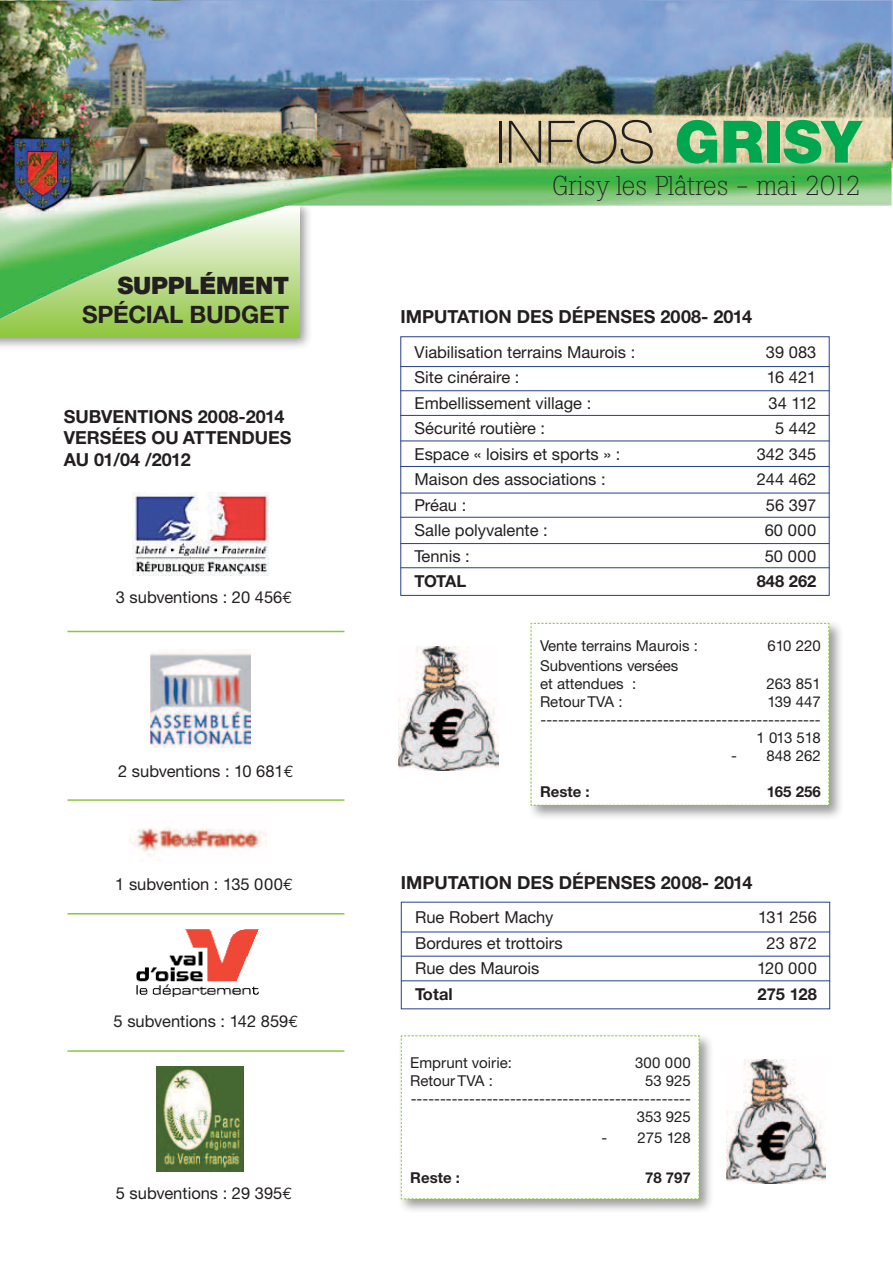
<style>
.page{position:relative;width:893px;height:1263px;background:#fff}
.page>*{position:absolute;margin:0;border:0;box-sizing:border-box;transform-origin:0 0}
.t1{font:100 58.5px "Helvetica Neue CE";color:#231f20}
.t2{font:300 27px "Boton BQ";letter-spacing:-.02em;color:#231f20}
.t3{font:700 24px "Helvetica Neue CE";letter-spacing:-.01em;color:#231f20}
.t4{font:900 24px "Helvetica Neue CE";letter-spacing:-.01em;color:#231f20}
.t5{font:700 18px/21.6px "Helvetica Neue CE";color:#231f20}
.t6{font:16.5px "Helvetica Neue CE";color:#231f20}
.t7{font:700 16.5px "Helvetica Neue CE";color:#231f20}
.t8{font:15px/18px "Helvetica Neue CE";color:#231f20}
.t9{font:15px/18px "Helvetica Neue CE";letter-spacing:-.03em;color:#231f20;text-align:right}
.t10{font:700 15px "Helvetica Neue CE";color:#231f20}
.s1{font-family:"Euro Mono"}
.s2{font-weight:900;color:#00a650}
</style>
<div class="page">
<div style="left:528px;top:620px;width:316px;height:200px;background:#231f20;opacity:.45"></div>
<svg style="left:530px;top:623px;width:300px;height:183px"></svg>
<div style="left:398px;top:1032px;width:316px;height:182px;background:#231f20;opacity:.45"></div>
<svg style="left:401px;top:1035px;width:299px;height:164px"></svg>
<div style="left:400px;top:336px;width:430px;height:260px;border:1px solid #25408f"></div>
<div style="left:0;top:200px;width:312px;height:151px;background:#231f20;opacity:.45"></div>
<div style="left:0;top:205px;width:299px;height:132px;background:#96ca4b"></div>
<img style="left:0;top:1px;width:891px;height:318px">
<img style="left:399px;top:646px;width:99px;height:124px">
<hr style="left:400px;top:366px;width:430px;height:1px;background:#25408f">
<hr style="left:400px;top:543px;width:430px;height:1px;background:#25408f">
<hr style="left:400px;top:493px;width:430px;height:1px;background:#25408f">
<hr style="left:400px;top:415px;width:430px;height:1px;background:#25408f">
<hr style="left:400px;top:441px;width:430px;height:1px;background:#25408f">
<hr style="left:400px;top:390px;width:430px;height:1px;background:#25408f">
<hr style="left:400px;top:567px;width:430px;height:1px;background:#25408f">
<hr style="left:400px;top:517px;width:430px;height:1px;background:#25408f">
<hr style="left:400px;top:466px;width:430px;height:1px;background:#25408f">
<hr style="left:401px;top:931px;width:429px;height:1px;background:#25408f">
<hr style="left:401px;top:980px;width:429px;height:1px;background:#25408f">
<hr style="left:401px;top:956px;width:429px;height:1px;background:#25408f">
<img style="left:132px;top:492px;width:137px;height:83px">
<img style="left:150px;top:649px;width:100px;height:98px">
<img style="left:129px;top:827px;width:137px;height:28px">
<img style="left:137px;top:929px;width:122px;height:68px">
<img style="left:157px;top:1066px;width:86px;height:106px">
<hr style="left:67px;top:631px;width:277px;height:1px;background:#8dc73f">
<hr style="left:67px;top:799px;width:277px;height:2px;background:#8dc73f">
<hr style="left:67px;top:913px;width:277px;height:1px;background:#8dc73f">
<hr style="left:67px;top:1050px;width:277px;height:2px;background:#8dc73f">
<img style="left:726px;top:1059px;width:100px;height:124px">
<h3 class="t4" style="left:117px;top:270px;width:173px">SUPPLÉMENT</h3>
<h3 class="t3" style="left:82px;top:299px;width:17px">SPÉ</h3>
<h3 class="t3" style="left:128px;top:299px;width:146px">CIAL BUDGET</h3>
<p class="t5" style="left:64px;top:406px;width:229px">SUBVENTIONS 2008-2014<br>VERSÉES OU ATTENDUES<br>AU 01/04 /2012</p>
<p class="t6" style="left:116px;top:588px;width:178px">3 subventions : 20 456<span class="s1">€</span></p>
<p class="t6" style="left:118px;top:761px;width:177px">2 subventions : 10 681<span class="s1">€</span></p>
<p class="t6" style="left:115px;top:874px;width:179px">1 subvention : 135 000<span class="s1">€</span></p>
<p class="t6" style="left:114px;top:1011px;width:186px">5 subventions : 142 859<span class="s1">€</span></p>
<p class="t6" style="left:116px;top:1183px;width:178px">5 subventions : 29 395<span class="s1">€</span></p>
<h1 class="t1" style="left:495px;top:108px;width:367px">INFOS <span class="s2">Grisy</span></h1>
<h2 class="t2" style="left:552px;top:169px;width:310px">Grisy les Plâtres - mai 2012</h2>
<p class="t5" style="left:400px;top:306px;width:353px">IMPUTATION DES DÉPENSES 2008- 2014</p>
<p class="t6" style="left:415px;top:342px;width:222px">Viabilisation terrains Maurois :</p>
<p class="t6" style="left:766px;top:342px;width:52px">39 083</p>
<p class="t6" style="left:415px;top:367px;width:106px">Site cinéraire :</p>
<p class="t6" style="left:767px;top:367px;width:51px">16 421</p>
<p class="t6" style="left:415px;top:393px;width:178px">Embellissement village :</p>
<p class="t6" style="left:768px;top:393px;width:49px">34 112</p>
<p class="t6" style="left:415px;top:418px;width:132px">Sécurité routière :</p>
<p class="t6" style="left:775px;top:418px;width:43px">5 442</p>
<p class="t6" style="left:415px;top:444px;width:207px">Espace « loisirs et sports » :</p>
<p class="t6" style="left:757px;top:444px;width:61px">342 345</p>
<p class="t6" style="left:415px;top:469px;width:193px">Maison des associations :</p>
<p class="t6" style="left:757px;top:469px;width:61px">244 462</p>
<p class="t6" style="left:415px;top:495px;width:53px">Préau :</p>
<p class="t6" style="left:766px;top:495px;width:52px">56 397</p>
<p class="t6" style="left:415px;top:520px;width:135px">Salle polyvalente :</p>
<p class="t6" style="left:765px;top:520px;width:53px">60 000</p>
<p class="t6" style="left:415px;top:546px;width:57px">Tennis :</p>
<p class="t6" style="left:765px;top:546px;width:53px">50 000</p>
<p class="t7" style="left:415px;top:571px;width:12px">TOTA</p>
<p class="t7" style="left:456px;top:571px;width:11px">L</p>
<p class="t7" style="left:757px;top:571px;width:61px">848 262</p>
<p class="t8" style="left:540px;top:637px;width:159px">Vente terrains Maurois :</p>
<p class="t8" style="left:767px;top:637px;width:55px">610 220</p>
<p class="t8" style="left:540px;top:656px;width:140px">Subventions versées et attendues :</p>
<p class="t8" style="left:766px;top:674px;width:56px">263 851</p>
<p class="t8" style="left:540px;top:692px;width:84px">Retour TVA :</p>
<p class="t9" style="left:541px;top:692px;width:282px">139 447 ------------------------------------------------<br>1 013 518</p>
<p class="t8" style="left:731px;top:746px;width:91px">- 848 262</p>
<p class="t10" style="left:540px;top:782px;width:51px">RESTE :</p>
<p class="t10" style="left:767px;top:782px;width:55px">165 256</p>
<p class="t5" style="left:401px;top:872px;width:353px">IMPUTATION DES DÉPENSES 2008- 2014</p>
<p class="t6" style="left:415px;top:907px;width:140px">Rue Robert Machy</p>
<p class="t6" style="left:758px;top:907px;width:60px">131 256</p>
<p class="t6" style="left:415px;top:933px;width:149px">Bordures et trottoirs</p>
<p class="t6" style="left:766px;top:933px;width:52px">23 872</p>
<p class="t6" style="left:415px;top:958px;width:126px">Rue des Maurois</p>
<p class="t6" style="left:757px;top:958px;width:61px">120 000</p>
<p class="t7" style="left:415px;top:984px;width:39px">TOTAL</p>
<p class="t7" style="left:757px;top:984px;width:61px">275 128</p>
<p class="t8" style="left:410px;top:1053px;width:103px">Emprunt voirie:</p>
<p class="t8" style="left:635px;top:1053px;width:57px">300 000</p>
<p class="t8" style="left:410px;top:1071px;width:84px">Retour TVA :</p>
<p class="t8" style="left:411px;top:1071px;width:282px;text-align:right">53 925 ------------------------------------------------<br>353 925</p>
<p class="t8" style="left:601px;top:1129px;width:91px">- 275 128</p>
<p class="t10" style="left:410px;top:1168px;width:51px">RESTE :</p>
<p class="t10" style="left:645px;top:1168px;width:47px">78 797</p>
</div>
